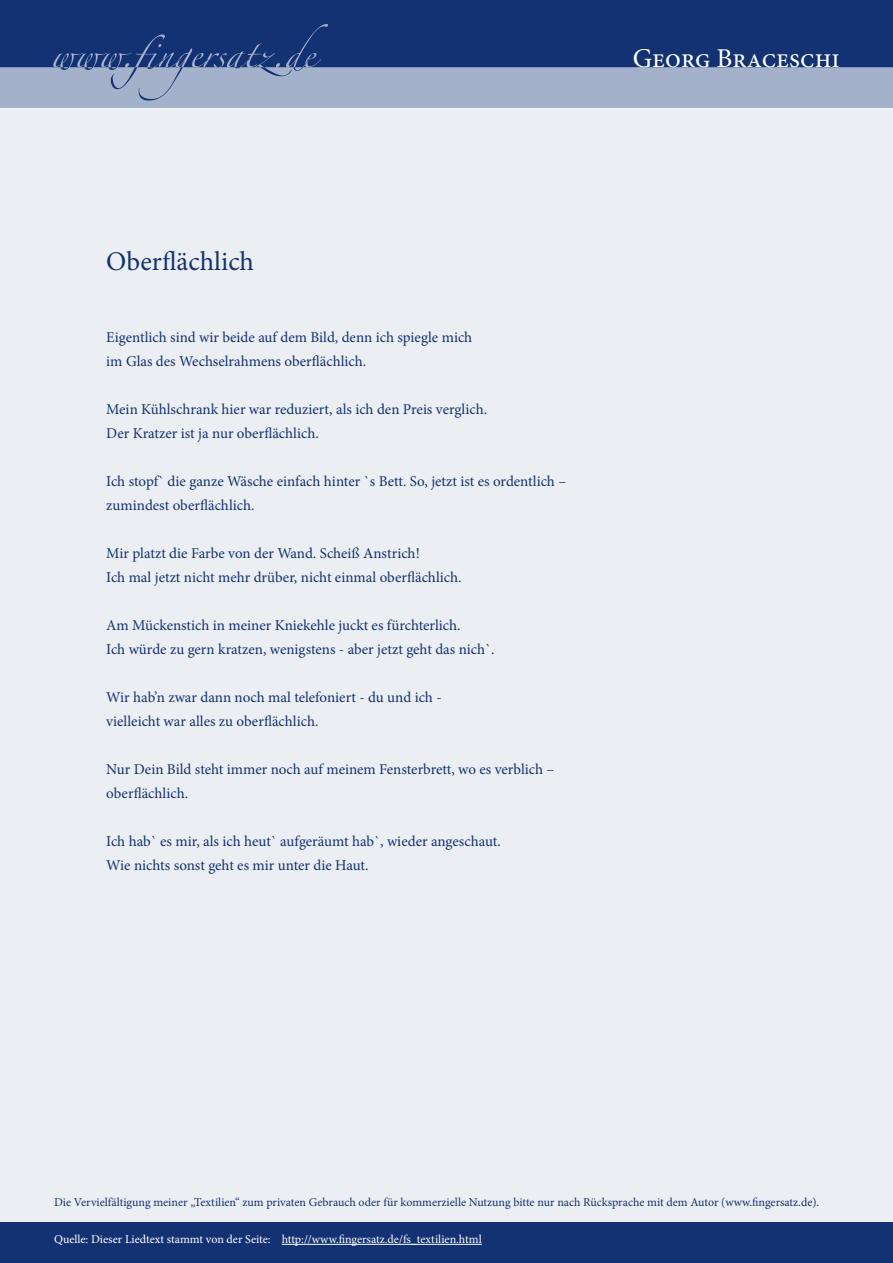
<style>
.page{position:relative;width:893px;height:1263px;background:#123274}
.page>*{position:absolute;margin:0;border:0;box-sizing:border-box;transform-origin:0 0}
.t1{font:27.15px "Minion Pro";color:#fff}
.t2{font:27px "Minion Pro";color:#123274}
.t3{font:15px/24px "Minion Pro";color:#123274}
.t4{font:12px "Minion Pro";color:#123274}
.t5{font:12px "Minion Pro";color:#fff}
</style>
<div class="page">
<svg style="left:0;top:24px;width:893px;height:84px"></svg>
<div style="left:0;top:108px;width:893px;height:1114px;background:#ebeef3"></div>
<hr style="left:282px;top:1244px;width:200px;height:1px;background:#fff">
<h1 class="t1" style="left:633px;top:40px;width:208px">Georg Braceschi</h1>
<h2 class="t2" style="left:106px;top:243px;width:149px">Oberflächlich</h2>
<p class="t3" style="left:106px;top:325px;width:367px">Eigentlich sind wir beide auf dem Bild, denn ich spiegle mich im Glas des Wechselrahmens oberflächlich.</p>
<p class="t3" style="left:106px;top:397px;width:382px">Mein Kühlschrank hier war reduziert, als ich den Preis verglich.<br>Der Kratzer ist ja nur oberflächlich.</p>
<p class="t3" style="left:106px;top:469px;width:461px">Ich stopf` die ganze Wäsche einfach hinter `s Bett. So, jetzt ist es ordentlich – zumindest oberflächlich.</p>
<p class="t3" style="left:106px;top:541px;width:357px">Mir platzt die Farbe von der Wand. Scheiß Anstrich!<br>Ich mal jetzt nicht mehr drüber, nicht einmal oberflächlich.</p>
<p class="t3" style="left:106px;top:613px;width:390px">Am Mückenstich in meiner Kniekehle juckt es fürchterlich.<br>Ich würde zu gern kratzen, wenigstens - aber jetzt geht das nich`.</p>
<p class="t3" style="left:106px;top:685px;width:337px">Wir hab’n zwar dann noch mal telefoniert - du und ich - vielleicht war alles zu oberflächlich.</p>
<p class="t3" style="left:106px;top:757px;width:449px">Nur Dein Bild steht immer noch auf meinem Fensterbrett, wo es verblich – oberflächlich.</p>
<p class="t3" style="left:106px;top:829px;width:396px">Ich hab` es mir, als ich heut` aufgeräumt hab`, wieder angeschaut.<br>Wie nichts sonst geht es mir unter die Haut.</p>
<p class="t4" style="left:54px;top:1194px;width:767px">Die Vervielfältigung meiner „Textilien“ zum privaten Gebrauch oder für kommerzielle Nutzung bitte nur nach Rücksprache mit dem Autor (www.fingersatz.de).</p>
<p class="t5" style="left:54px;top:1231px;width:429px">Quelle: Dieser Liedtext stammt von der Seite: http://www.fingersatz.de/fs_textilien.html</p>
</div>
